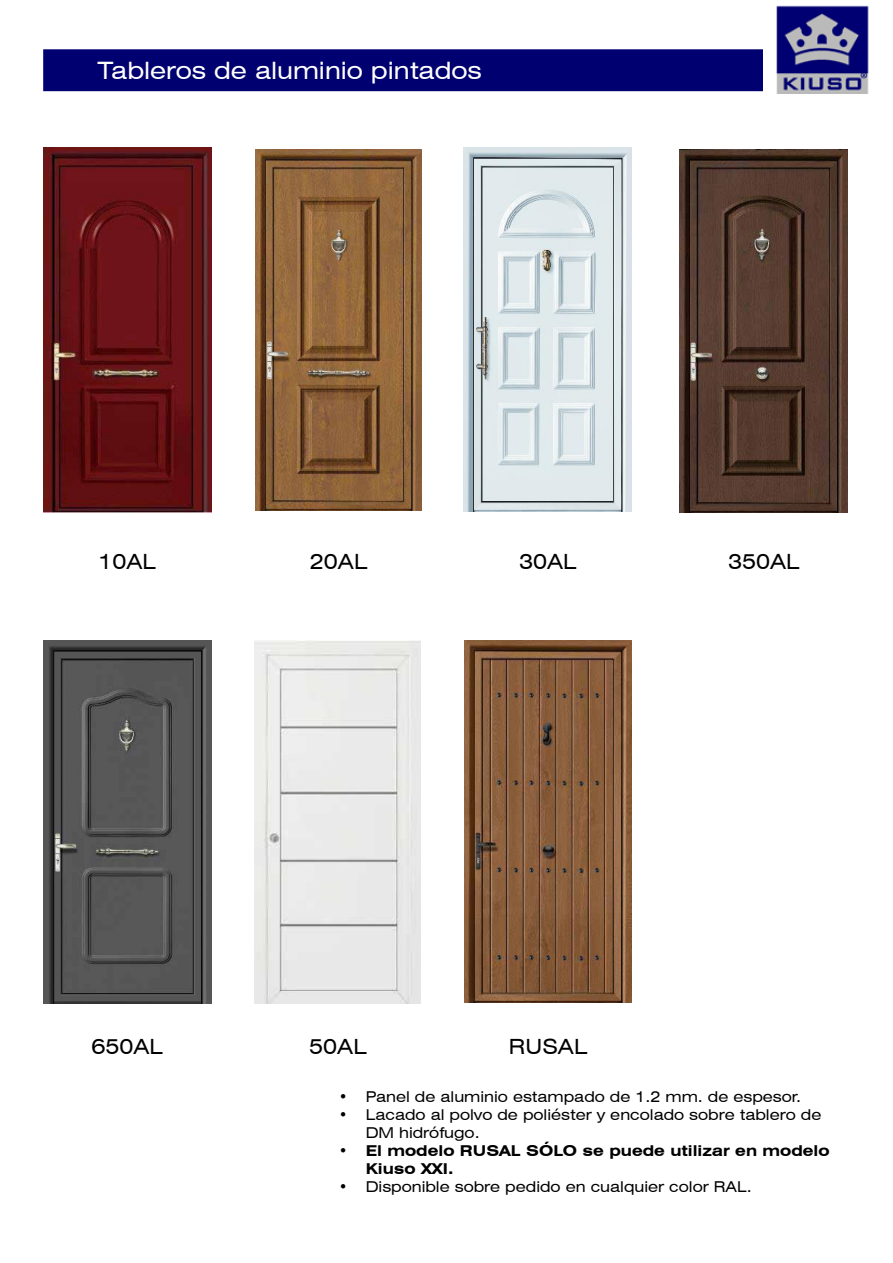
<style>
.page{position:relative;width:893px;height:1263px;background:#fff}
.page>*{position:absolute;margin:0;border:0;box-sizing:border-box;transform-origin:0 0}
.t1{font:expanded 24px "Swiss 721 BT";color:#fff}
.t2{font:24px "Minion Pro";color:#000070}
.t3{font:expanded 21px "Swiss 721 BT";color:#000}
.t4{font:expanded 15px/18px "Swiss 721 BT";color:#000}
.t5{font:700 expanded 15px/18px "Swiss 721 BT";color:#000}
</style>
<div class="page">
<div style="left:44px;top:50px;width:721px;height:40px;background:#000070"></div>
<div style="left:43px;top:49px;width:723px;height:42px;border:2px solid #000070"></div>
<img style="left:764px;top:5px;width:105px;height:89px">
<img style="left:43px;top:147px;width:168px;height:366px">
<img style="left:255px;top:150px;width:167px;height:360px">
<img style="left:464px;top:148px;width:168px;height:363px">
<img style="left:680px;top:149px;width:168px;height:364px">
<img style="left:43px;top:640px;width:168px;height:363px">
<img style="left:254px;top:641px;width:167px;height:362px">
<img style="left:465px;top:641px;width:167px;height:362px">
<h1 class="t1" style="left:98px;top:56px;width:385px">Tableros de aluminio pintados</h1>
<h1 class="t2" style="left:860px;top:65px;width:9px">®</h1>
<h2 class="t3" style="left:98px;top:549px;width:59px">10AL</h2>
<h2 class="t3" style="left:310px;top:549px;width:59px">20AL</h2>
<h2 class="t3" style="left:519px;top:549px;width:59px">30AL</h2>
<h2 class="t3" style="left:728px;top:549px;width:73px">350AL</h2>
<h2 class="t3" style="left:509px;top:1033px;width:80px">RUSAL</h2>
<h2 class="t3" style="left:91px;top:1033px;width:73px">650AL</h2>
<h2 class="t3" style="left:309px;top:1033px;width:59px">50AL</h2>
<p class="t4" style="left:339px;top:1087px;width:464px">• Panel de aluminio estampado de 1.2 mm. de espesor.</p>
<p class="t4" style="left:366px;top:1105px;width:457px;text-indent:-27px">• Lacado al polvo de poliéster y encolado sobre tablero de<br>DM hidrófugo.</p>
<p class="t5" style="left:366px;top:1141px;width:465px;text-indent:-27px">• El modelo RUSAL SÓLO se puede utilizar en modelo<br>Kiuso XXI.</p>
<p class="t4" style="left:339px;top:1177px;width:414px">• Disponible sobre pedido en cualquier color RAL.</p>
</div>
